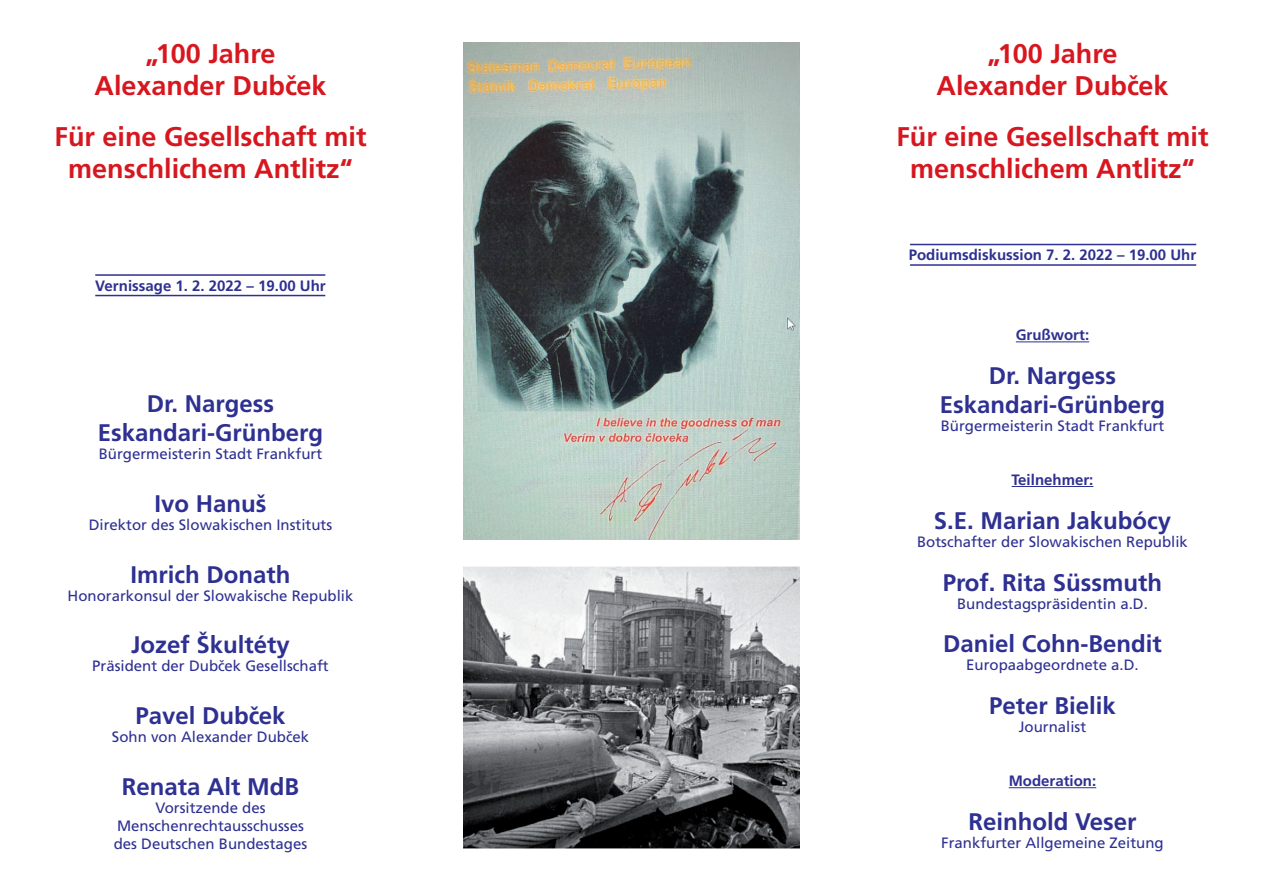
<style>
.page{position:relative;width:1263px;height:893px;background:#fff}
.page>*{position:absolute;margin:0;border:0;box-sizing:border-box;transform-origin:0 0}
.t1{font:700 27px/32.4px "Frutiger";color:#d7171f;text-align:center}
.t2{font:700 24px/28.8px "Frutiger";color:#2e3092;text-align:center}
.t3{font:15px/18px "Frutiger";color:#2e3092;text-align:center}
.t4{font:700 15px "Frutiger";color:#2e3092}
</style>
<div class="page">
<img style="left:463px;top:566px;width:336px;height:282px">
<img style="left:463px;top:43px;width:336px;height:496px">
<hr style="left:910px;top:244px;width:286px;height:1px;background:#2e3092">
<hr style="left:910px;top:264px;width:286px;height:2px;background:#2e3092">
<hr style="left:1016px;top:341px;width:73px;height:1px;background:#2e3092">
<hr style="left:1012px;top:486px;width:81px;height:1px;background:#2e3092">
<hr style="left:1009px;top:787px;width:87px;height:1px;background:#2e3092">
<hr style="left:95px;top:274px;width:230px;height:2px;background:#2e3092">
<hr style="left:95px;top:295px;width:230px;height:1px;background:#2e3092">
<h1 class="t1" style="left:95px;top:37px;width:233px">„100 Jahre<br>Alexander Dubcˇek</h1>
<h1 class="t1" style="left:54px;top:120px;width:314px">Für eine Gesellschaft mit menschlichem Antlitz“</h1>
<p class="t4" style="left:95px;top:276px;width:232px">Vernissage 1. 2. 2022 – 19.00 Uhr</p>
<h2 class="t2" style="left:98px;top:390px;width:227px">Dr. Nargess<br>Eskandari-Grünberg</h2>
<p class="t3" style="left:99px;top:445px;width:225px">Bürgermeisterin Stadt Frankfurt</p>
<h2 class="t2" style="left:154px;top:489px;width:114px">Ivo Hanuš</h2>
<p class="t3" style="left:89px;top:516px;width:245px">Direktor des Slowakischen Instituts</p>
<h2 class="t2" style="left:130px;top:560px;width:162px">Imrich Donath</h2>
<p class="t3" style="left:68px;top:586px;width:287px">Honorarkonsul der Slowakische Republik</p>
<h2 class="t2" style="left:131px;top:631px;width:160px">Jozef Škultéty</h2>
<p class="t3" style="left:92px;top:657px;width:238px">Präsident der Dubcˇek Gesellschaft</p>
<h2 class="t2" style="left:135px;top:702px;width:152px">Pavel Dubcˇek</h2>
<p class="t3" style="left:112px;top:728px;width:199px">Sohn von Alexander Dubcˇek</p>
<h2 class="t2" style="left:122px;top:772px;width:179px">Renata Alt MdB</h2>
<p class="t3" style="left:114px;top:799px;width:195px">Vorsitzende des<br>Menschenrechtausschusses des Deutschen Bundestages</p>
<h1 class="t1" style="left:936px;top:37px;width:233px">„100 Jahre<br>Alexander Dubcˇek</h1>
<h1 class="t1" style="left:896px;top:120px;width:314px">Für eine Gesellschaft mit menschlichem Antlitz“</h1>
<p class="t4" style="left:909px;top:246px;width:289px">Podiumsdiskussion 7. 2. 2022 – 19.00 Uhr</p>
<p class="t4" style="left:1016px;top:326px;width:75px">Grußwort:</p>
<h2 class="t2" style="left:940px;top:362px;width:227px">Dr. Nargess<br>Eskandari-Grünberg</h2>
<p class="t3" style="left:941px;top:417px;width:225px">Bürgermeisterin Stadt Frankfurt</p>
<p class="t4" style="left:1012px;top:471px;width:83px">Teilnehmer:</p>
<h2 class="t2" style="left:934px;top:506px;width:239px">S.E. Marian Jakubócy</h2>
<p class="t3" style="left:917px;top:533px;width:272px">Botschafter der Slowakischen Republik</p>
<h2 class="t2" style="left:943px;top:568px;width:221px">Prof. Rita Süssmuth</h2>
<p class="t3" style="left:957px;top:594px;width:192px">Bundestagspräsidentin a.D.</p>
<h2 class="t2" style="left:943px;top:630px;width:220px">Daniel Cohn-Bendit</h2>
<p class="t3" style="left:966px;top:656px;width:174px">Europaabgeordnete a.D.</p>
<h2 class="t2" style="left:989px;top:692px;width:128px">Peter Bielik</h2>
<p class="t3" style="left:1019px;top:718px;width:69px">Journalist</p>
<p class="t4" style="left:1009px;top:772px;width:89px">Moderation:</p>
<h2 class="t2" style="left:968px;top:807px;width:170px">Reinhold Veser</h2>
<p class="t3" style="left:941px;top:834px;width:224px">Frankfurter Allgemeine Zeitung</p>
</div>
